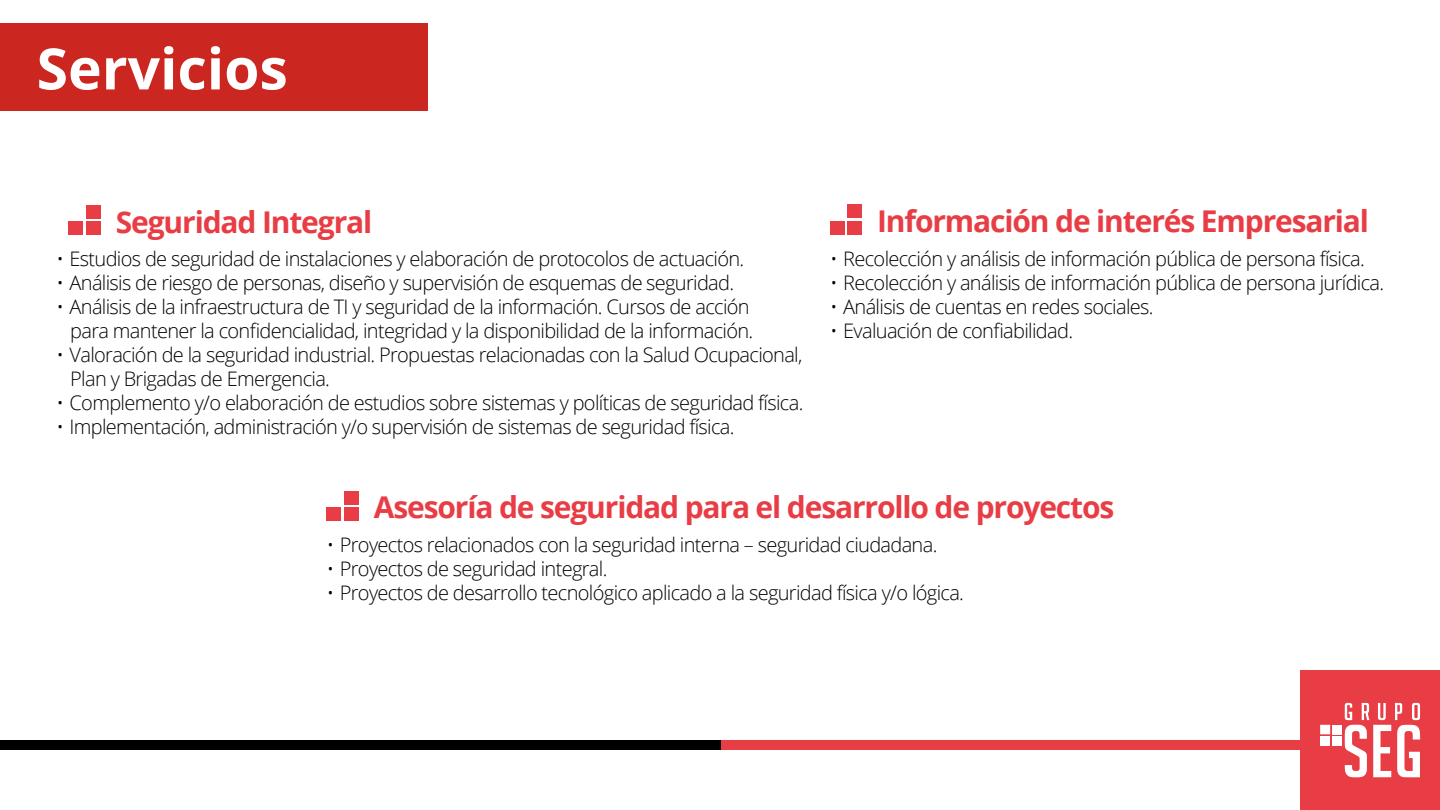
<style>
.page{position:relative;width:1440px;height:810px;background:#fff}
.page>*{position:absolute;margin:0;border:0;box-sizing:border-box;transform-origin:0 0}
.t1{font:700 57px "Open Sans";color:#fff}
.t2{font:700 30px "Open Sans";letter-spacing:-.04em;color:#e83d45}
.t3{font:300 20.02px/24px "Open Sans";letter-spacing:-.035em;color:#010000;text-align:right}
</style>
<div class="page">
<div style="left:720px;top:740px;width:720px;height:10px;background:#e83d45"></div>
<div style="left:0;top:740px;width:720px;height:10px;background:#000"></div>
<div style="left:0;top:23px;width:427px;height:87px;background:#cc2620"></div>
<div style="left:69px;top:222px;width:14px;height:13px;background:#e83d45"></div>
<div style="left:86px;top:205px;width:14px;height:14px;background:#e83d45"></div>
<div style="left:86px;top:222px;width:14px;height:13px;background:#e83d45"></div>
<div style="left:830px;top:221px;width:14px;height:14px;background:#e83d45"></div>
<div style="left:848px;top:205px;width:14px;height:13px;background:#e83d45"></div>
<div style="left:848px;top:221px;width:14px;height:14px;background:#e83d45"></div>
<div style="left:327px;top:507px;width:14px;height:14px;background:#e83d45"></div>
<div style="left:344px;top:491px;width:14px;height:13px;background:#e83d45"></div>
<div style="left:344px;top:507px;width:14px;height:14px;background:#e83d45"></div>
<div style="left:1300px;top:670px;width:140px;height:140px;background:#e83d45"></div>
<div style="left:1320px;top:736px;width:10px;height:10px;background:#fff"></div>
<div style="left:1332px;top:725px;width:10px;height:9px;background:#fff"></div>
<div style="left:1332px;top:736px;width:10px;height:10px;background:#fff"></div>
<svg style="left:1320px;top:725px;width:10px;height:9px"></svg>
<svg style="left:1345px;top:703px;width:75px;height:75px"></svg>
<h1 class="t1" style="left:37px;top:29px;width:253px">Servicios</h1>
<h2 class="t2" style="left:116px;top:201px;width:258px">Seguridad Integral</h2>
<p class="t3" style="left:56px;top:246px;width:689px">• Estudios de seguridad de instalaciones y elaboración de protocolos de actuación.</p>
<p class="t3" style="left:56px;top:270px;width:679px">• Análisis de riesgo de personas, diseño y supervisión de esquemas de seguridad.</p>
<p class="t3" style="left:56px;top:294px;width:698px">• Análisis de la infraestructura de TI y seguridad de la información. Cursos de acción para mantener la confidencialidad, integridad y la disponibilidad de la información.</p>
<p class="t3" style="left:70px;top:342px;width:734px;text-align:left;text-indent:-14px">• Valoración de la seguridad industrial. Propuestas relacionadas con la Salud Ocupacional,<br>Plan y Brigadas de Emergencia.</p>
<p class="t3" style="left:56px;top:390px;width:749px">• Complemento y/o elaboración de estudios sobre sistemas y políticas de seguridad física.</p>
<p class="t3" style="left:56px;top:414px;width:680px">• Implementación, administración y/o supervisión de sistemas de seguridad física.</p>
<h2 class="t2" style="left:877px;top:200px;width:493px">Información de interés Empresarial</h2>
<p class="t3" style="left:830px;top:246px;width:536px">• Recolección y análisis de información pública de persona física.</p>
<p class="t3" style="left:830px;top:270px;width:556px">• Recolección y análisis de información pública de persona jurídica.</p>
<p class="t3" style="left:830px;top:294px;width:325px">• Análisis de cuentas en redes sociales.</p>
<p class="t3" style="left:830px;top:318px;width:245px">• Evaluación de confiabilidad.</p>
<h2 class="t2" style="left:374px;top:486px;width:742px">Asesoría de seguridad para el desarrollo de proyectos</h2>
<p class="t3" style="left:327px;top:532px;width:612px">• Proyectos relacionados con la seguridad interna – seguridad ciudadana.</p>
<p class="t3" style="left:327px;top:556px;width:282px">• Proyectos de seguridad integral.</p>
<p class="t3" style="left:327px;top:580px;width:639px">• Proyectos de desarrollo tecnológico aplicado a la seguridad física y/o lógica.</p>
</div>
